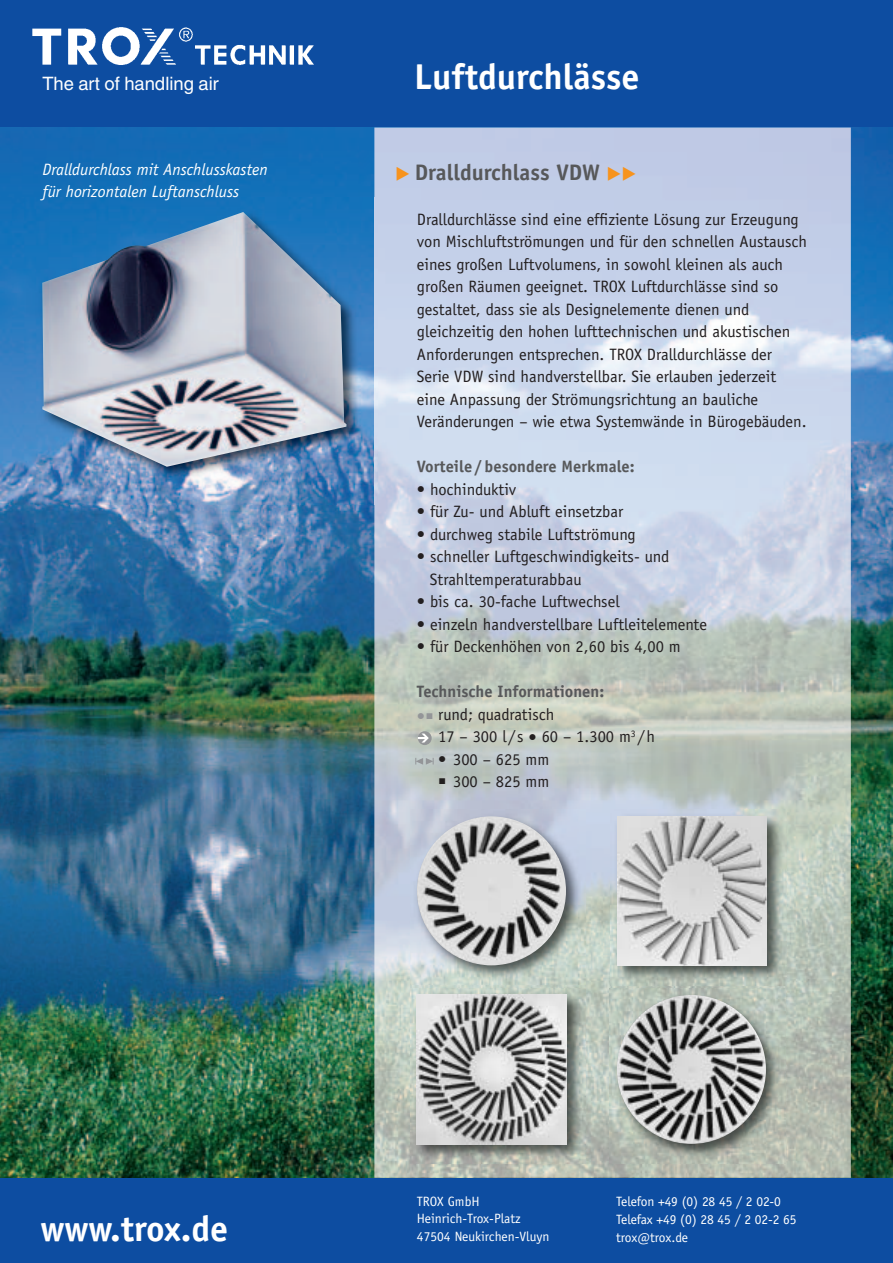
<style>
.page{position:relative;width:893px;height:1263px;background:#fff}
.page>*{position:absolute;margin:0;border:0;box-sizing:border-box;transform-origin:0 0}
.t1{font:700 36px "TROX Officina Sans";color:#fff}
.t2{font:700 22.5px "TROX Officina Sans";color:#57585a}
.t3{font:18.45px "TROX Helvetica";color:#fff}
.t4{font:16.5px/22.5px "TROX Officina Sans";color:#231f20}
.t5{font:italic 16.5px/22.5px "TROX Officina Sans";color:#fff}
.t6{font:700 16.5px "TROX Officina Sans";color:#57585a}
.t7{font:16.5px "TROX Officina Sans";color:#939598}
.t8{font:13.5px/18px "TROX Officina Sans";letter-spacing:-.01em;color:#fff}
.s1{font-family:"European Pi Three";font-weight:400;font-size:18px;color:#f7931d}
</style>
<div class="page">
<div style="left:0;top:0;width:892px;height:128px;background:#0d4da1"></div>
<div style="left:0;top:1178px;width:892px;height:85px;background:#0d4da1"></div>
<img style="left:0;top:128px;width:892px;height:1050px">
<img style="left:374px;top:128px;width:476px;height:1050px">
<img style="left:1px;top:197px;width:376px;height:308px">
<img style="left:42px;top:212px;width:304px;height:255px">
<img style="left:32px;top:27px;width:282px;height:38px">
<svg style="left:415px;top:758px;width:19px;height:7px"></svg>
<svg style="left:418px;top:731px;width:13px;height:14px"></svg>
<svg style="left:418px;top:734px;width:11px;height:9px"></svg>
<img style="left:610px;top:810px;width:176px;height:175px">
<img style="left:617px;top:816px;width:150px;height:150px">
<img style="left:410px;top:809px;width:175px;height:176px">
<img style="left:417px;top:816px;width:149px;height:149px">
<img style="left:610px;top:988px;width:175px;height:176px">
<img style="left:617px;top:995px;width:149px;height:149px">
<img style="left:410px;top:988px;width:176px;height:176px">
<img style="left:417px;top:995px;width:149px;height:149px">
<p class="t3" style="left:42px;top:77px;width:178px">The art of handling air</p>
<p class="t5" style="left:43px;top:159px;width:227px">Dralldurchlass mit Anschlusskasten für horizontalen Luftanschluss</p>
<h1 class="t1" style="left:414px;top:63px;width:227px">Luftdurchlässe</h1>
<h2 class="t2" style="left:395px;top:163px;width:243px"><span class="s1">-</span> Dralldurchlass VDW <span class="s1">--</span></h2>
<p class="t4" style="left:417px;top:209px;width:392px">Dralldurchlässe sind eine effiziente Lösung zur Erzeugung von Mischluftströmungen und für den schnellen Austausch eines großen Luftvolumens, in sowohl kleinen als auch großen Räumen geeignet. TROX Luftdurchlässe sind so gestaltet, dass sie als Designelemente dienen und gleichzeitig den hohen lufttechnischen und akustischen Anforderungen entsprechen. TROX Dralldurchlässe der Serie VDW sind handverstellbar. Sie erlauben jederzeit eine Anpassung der Strömungsrichtung an bauliche Veränderungen – wie etwa Systemwände in Bürogebäuden.</p>
<p class="t6" style="left:417px;top:460px;width:219px">Vorteile / besondere Merkmale:</p>
<p class="t4" style="left:417px;top:479px;width:101px">• hochinduktiv</p>
<p class="t4" style="left:417px;top:502px;width:208px">• für Zu- und Abluft einsetzbar</p>
<p class="t4" style="left:417px;top:524px;width:220px">• durchweg stabile Luftströmung</p>
<p class="t4" style="left:430px;top:547px;width:241px;text-indent:-13px">• schneller Luftgeschwindigkeits- und<br>Strahltemperaturabbau</p>
<p class="t4" style="left:417px;top:592px;width:204px">• bis ca. 30-fache Luftwechsel</p>
<p class="t4" style="left:417px;top:614px;width:292px">• einzeln handverstellbare Luftleitelemente</p>
<p class="t4" style="left:417px;top:637px;width:265px">• für Deckenhöhen von 2,60 bis 4,00 m</p>
<p class="t6" style="left:417px;top:685px;width:189px">Technische Informationen:</p>
<p class="t4" style="left:438px;top:704px;width:218px">rund; quadratisch<br>17 – 300 l/s • 60 – 1.300 m<sup>3</sup> /h</p>
<p class="t4" style="left:438px;top:749px;width:113px">• 300 – 625 mm</p>
<p class="t4" style="left:439px;top:772px;width:112px">■ 300 – 825 mm</p>
<p class="t7" style="left:417px;top:710px;width:17px">•■</p>
<h1 class="t1" style="left:41px;top:1215px;width:189px">www.trox.de</h1>
<p class="t8" style="left:417px;top:1193px;width:134px">TROX GmbH<br>Heinrich-Trox-Platz<br>47504 Neukirchen-Vluyn</p>
<p class="t8" style="left:616px;top:1193px;width:182px">Telefon +49 (0) 28 45 / 2 02-0<br>Telefax +49 (0) 28 45 / 2 02-2 65 trox@trox.de</p>
</div>
